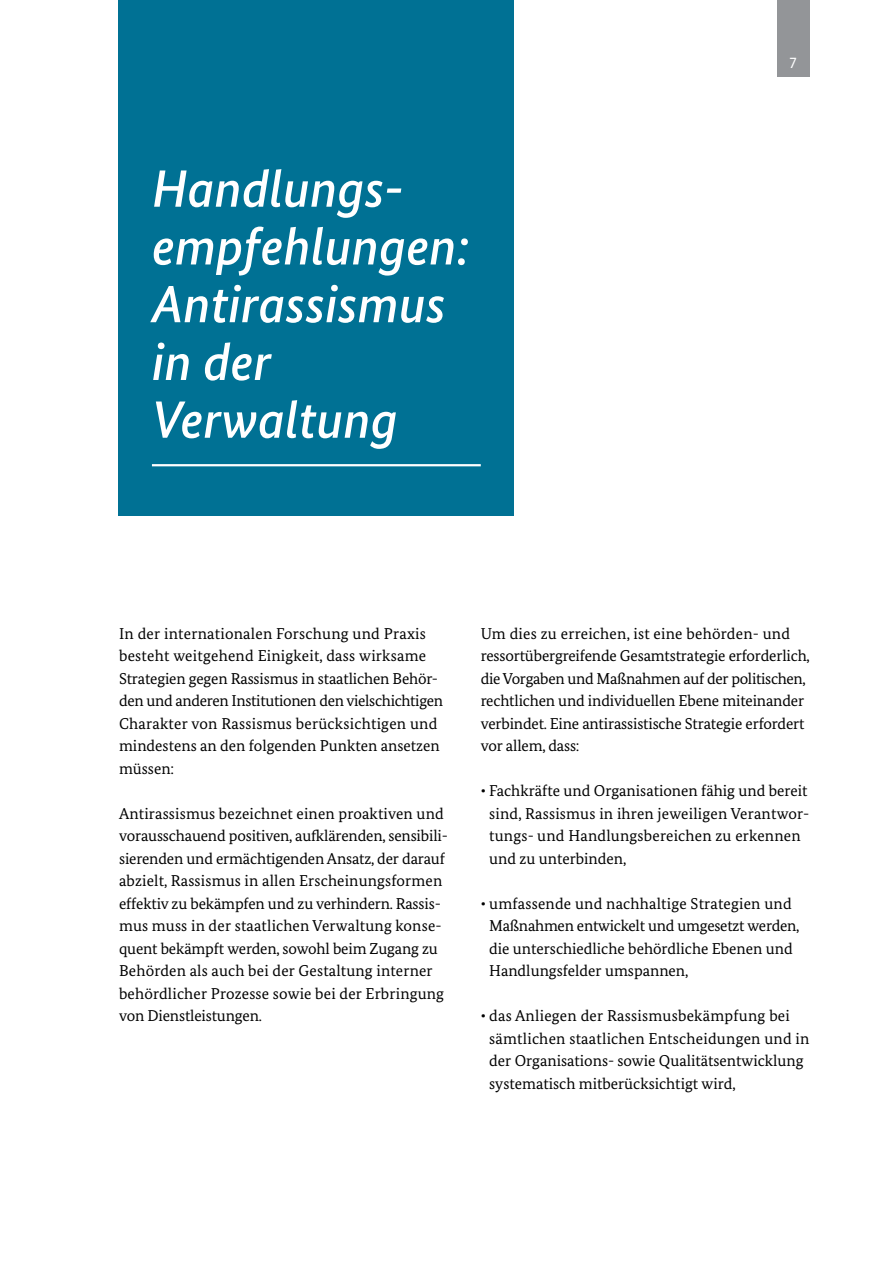
<style>
.page{position:relative;width:893px;height:1263px;background:#fff}
.page>*{position:absolute;margin:0;border:0;box-sizing:border-box;transform-origin:0 0}
.H1-Head_Kapitel_35_38_5{font:italic 500 52.5px/57.8px "Bundes Sans";color:#fff}
.P-Copy_10_5_15{font:15.75px/22.5px "Bundes Serif";color:#000}
.t1{font:15.75px "Bundes Sans";color:#fff}
</style>
<div class="page">
<div style="left:777px;top:0;width:33px;height:77px;background:#939598"></div>
<div style="left:119px;top:0;width:395px;height:515px;background:#007194"></div>
<hr style="left:152px;top:464px;width:329px;height:2px;background:#fff">
<h1 class="H1-Head_Kapitel_35_38_5" style="left:152px;top:160px;width:320px">Handlungs&shy;empfehlungen:<br>Antirassismus in der<br>Verwaltung</h1>
<p class="t1" style="left:789px;top:54px;width:9px">7</p>
<p class="P-Copy_10_5_15" style="left:119px;top:622px;width:326px">In der internationalen Forschung und Praxis besteht weitgehend Einigkeit, dass wirksame Strategien gegen Rassismus in staatlichen Behör&shy;den und anderen Institutionen den vielschichtigen Charakter von Rassismus berücksichtigen und mindestens an den folgenden Punkten ansetzen müssen:</p>
<p class="P-Copy_10_5_15" style="left:119px;top:802px;width:330px">Antirassismus bezeichnet einen proaktiven und vorausschauend positiven, aufklärenden, sensibili&shy;sierenden und ermächtigenden Ansatz, der darauf abzielt, Rassismus in allen Erscheinungsformen effektiv zu bekämpfen und zu verhindern. Rassis&shy;mus muss in der staatlichen Verwaltung konse&shy;quent bekämpft werden, sowohl beim Zugang zu Behörden als auch bei der Gestaltung interner behördlicher Prozesse sowie bei der Erbringung von Dienstleistungen.</p>
<p class="P-Copy_10_5_15" style="left:481px;top:622px;width:331px">Um dies zu erreichen, ist eine behörden- und ressortübergreifende Gesamtstrategie erforderlich, die Vorgaben und Maßnahmen auf der politischen, rechtlichen und individuellen Ebene miteinander verbindet. Eine antirassistische Strategie erfordert vor allem, dass:</p>
<p class="P-Copy_10_5_15" style="left:489px;top:779px;width:322px;text-indent:-9px">• Fachkräfte und Organisationen fähig und bereit sind, Rassismus in ihren jeweiligen Verantwor&shy;tungs- und Handlungsbereichen zu erkennen und zu unterbinden,</p>
<p class="P-Copy_10_5_15" style="left:489px;top:892px;width:312px;text-indent:-9px">• umfassende und nachhaltige Strategien und Maßnahmen entwickelt und umgesetzt werden, die unterschiedliche behördliche Ebenen und Handlungsfelder umspannen,</p>
<p class="P-Copy_10_5_15" style="left:489px;top:1004px;width:322px;text-indent:-9px">• das Anliegen der Rassismusbekämpfung bei sämtlichen staatlichen Entscheidungen und in der Organisations- sowie Qualitätsentwicklung systematisch mitberücksichtigt wird,</p>
</div>
